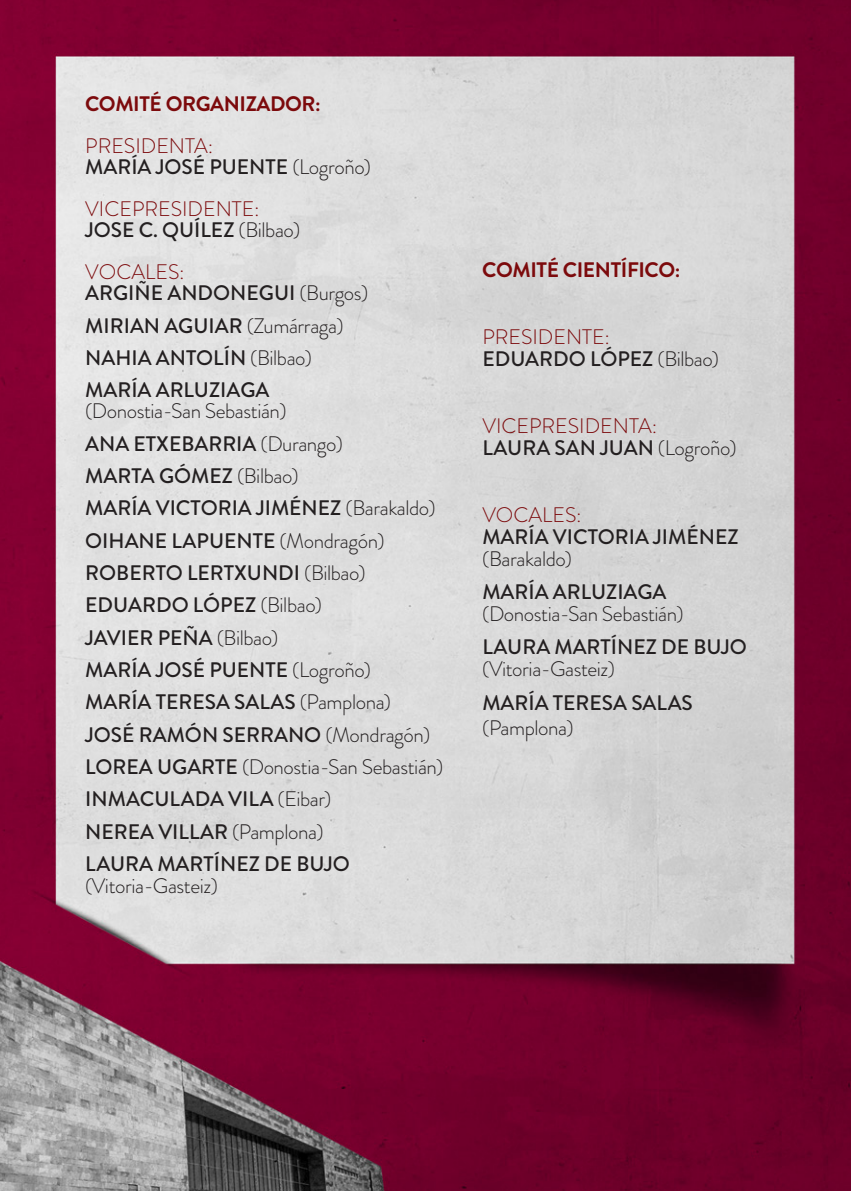
<style>
.page{position:relative;width:851px;height:1191px;background:#fff}
.page>*{position:absolute;margin:0;border:0;box-sizing:border-box;transform-origin:0 0}
.Pa5{font:500 21px/22px "Brandon Grotesque";color:#231f20}
.Pa5-2{font:300 21px/21px "Brandon Grotesque";letter-spacing:-.02em;color:#231f20}
.Pa5-3{font:300 21px/21px "Brandon Grotesque";color:#7c0a0c}
.t1{font:700 21px "Brandon Grotesque";letter-spacing:-.02em;color:#7c0a0c}
.s1{font-weight:300;color:#7c0a0c}
.s2{font-weight:300}
.s3{font-weight:500;color:#231f20}
.s4{color:#231f20}
.s5{font-weight:500}
</style>
<div class="page">
<img style="left:0;top:0;width:850px;height:1191px">
<p class="t1" style="left:85px;top:89px;width:237px">COMITÉ ORGANIZADOR:</p>
<p class="Pa5" style="left:85px;top:136px;width:287px;line-height:21px"><span class="s1">PRESIDENTA:<br></span>MARÍA JOSÉ PUENTE <span class="s2">(Logroño)</span></p>
<p class="Pa5-3" style="left:85px;top:198px;width:216px">VICEPRESIDENTE:<br><span class="s3">JOSE C. QUÍLEZ</span> <span class="s4">(Bilbao)</span></p>
<p class="Pa5" style="left:85px;top:262px;width:284px;line-height:21px"><span class="s1">VOCALES:<br></span>ARGIÑE ANDONEGUI <span class="s2">(Burgos)</span></p>
<p class="Pa5" style="left:85px;top:315px;width:260px">MIRIAN AGUIAR <span class="s2">(Zumárraga)</span></p>
<p class="Pa5" style="left:85px;top:347px;width:228px">NAHIA ANTOLÍN <span class="s2">(Bilbao)</span></p>
<p class="Pa5-2" style="left:85px;top:379px;width:203px"><span class="s5">MARÍA ARLUZIAGA </span>(Donostia-San Sebastián)</p>
<p class="Pa5" style="left:85px;top:433px;width:259px">ANA ETXEBARRIA <span class="s2">(Durango)</span></p>
<p class="Pa5" style="left:85px;top:465px;width:215px">MARTA GÓMEZ <span class="s2">(Bilbao)</span></p>
<p class="Pa5" style="left:85px;top:497px;width:352px">MARÍA VICTORIA JIMÉNEZ <span class="s2">(Barakaldo)</span></p>
<p class="Pa5" style="left:85px;top:530px;width:301px">OIHANE LAPUENTE <span class="s2">(Mondragón)</span></p>
<p class="Pa5" style="left:85px;top:562px;width:282px">ROBERTO LERTXUNDI <span class="s2">(Bilbao)</span></p>
<p class="Pa5" style="left:85px;top:594px;width:238px">EDUARDO LÓPEZ <span class="s2">(Bilbao)</span></p>
<p class="Pa5" style="left:85px;top:627px;width:195px">JAVIER PEÑA <span class="s2">(Bilbao)</span></p>
<p class="Pa5" style="left:85px;top:659px;width:287px">MARÍA JOSÉ PUENTE <span class="s2">(Logroño)</span></p>
<p class="Pa5" style="left:85px;top:691px;width:307px">MARÍA TERESA SALAS <span class="s2">(Pamplona)</span></p>
<p class="Pa5" style="left:85px;top:724px;width:347px">JOSÉ RAMÓN SERRANO <span class="s2">(Mondragón)</span></p>
<p class="Pa5-2" style="left:85px;top:756px;width:360px"><span class="s5">LOREA UGARTE</span> (Donostia-San Sebastián)</p>
<p class="Pa5" style="left:85px;top:788px;width:247px">INMACULADA VILA <span class="s2">(Eibar)</span></p>
<p class="Pa5" style="left:85px;top:821px;width:240px">NEREA VILLAR <span class="s2">(Pamplona)</span></p>
<p class="Pa5" style="left:85px;top:853px;width:266px">LAURA MARTÍNEZ DE BUJO <span class="s2">(Vitoria-Gasteiz)</span></p>
<p class="t1" style="left:482px;top:255px;width:200px">COMITÉ CIENTÍFICO:</p>
<p class="Pa5" style="left:482px;top:326px;width:238px"><span class="s1">PRESIDENTE:<br></span>EDUARDO LÓPEZ <span class="s2">(Bilbao)</span></p>
<p class="Pa5-3" style="left:482px;top:415px;width:256px;line-height:22px">VICEPRESIDENTA:<br><span class="s3">LAURA SAN JUAN</span> <span class="s4">(Logroño)</span></p>
<p class="Pa5" style="left:482px;top:504px;width:258px"><span class="s1">VOCALES:<br></span>MARÍA VICTORIA JIMÉNEZ <span class="s2">(Barakaldo)</span></p>
<p class="Pa5-2" style="left:482px;top:581px;width:203px;line-height:22px"><span class="s5">MARÍA ARLUZIAGA </span>(Donostia-San Sebastián)</p>
<p class="Pa5" style="left:482px;top:636px;width:266px">LAURA MARTÍNEZ DE BUJO <span class="s2">(Vitoria-Gasteiz)</span></p>
<p class="Pa5" style="left:482px;top:690px;width:212px;line-height:25.2px">MARÍA TERESA SALAS <span class="s2">(Pamplona)</span></p>
</div>
